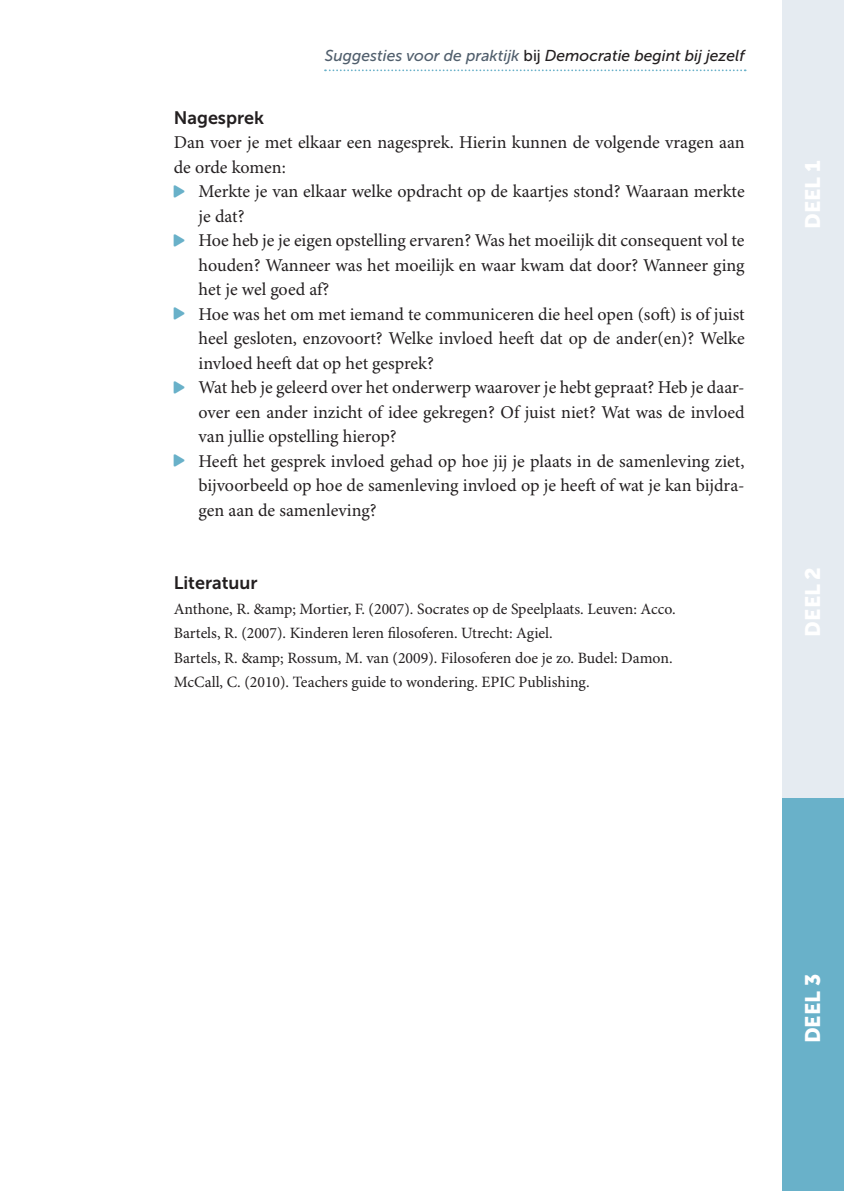
<style>
.page{position:relative;width:844px;height:1191px;background:#fff}
.page>*{position:absolute;margin:0;border:0;box-sizing:border-box;transform-origin:0 0}
.t1{font:21px "Museo Sans 900";color:#fff}
.t2{font:18.03px/24.5px "Minion Pro";color:#231f20}
.t3{font:18.03px "Museo Sans 700";color:#231f20}
.t4{font:15.75px/24.5px "Minion Pro";color:#231f20}
.t5{font:italic 15.75px "Museo Sans 500";color:#231f20}
.s1{color:#505e6c}
.s2{font-style:normal}
</style>
<div class="page">
<svg style="left:325px;top:69px;width:420px;height:2px"></svg>
<div style="left:782px;top:392px;width:61px;height:407px;background:#e5ebf1"></div>
<div style="left:782px;top:0;width:61px;height:392px;background:#e5ebf1"></div>
<div style="left:782px;top:799px;width:61px;height:392px;background:#69b1c9"></div>
<p class="t5" style="left:325px;top:47px;width:421px"><span class="s1">Suggesties voor de praktijk</span> <span class="s2">bij</span> Democratie begint bij jezelf</p>
<p class="t3" style="left:174px;top:107px;width:92px">Nagesprek</p>
<p class="t2" style="left:174px;top:131px;width:572px">Dan voer je met elkaar een nagesprek. Hierin kunnen de volgende vragen aan de orde komen:</p>
<p class="t2" style="left:198px;top:180px;width:547px">Merkte je van elkaar welke opdracht op de kaartjes stond? Waaraan merkte je dat?<br>Hoe heb je je eigen opstelling ervaren? Was het moeilijk dit consequent vol te houden? Wanneer was het moeilijk en waar kwam dat door? Wanneer ging het je wel goed af?<br>Hoe was het om met iemand te communiceren die heel open (soft) is of juist heel gesloten, enzovoort? Welke invloed heeft dat op de ander(en)? Welke invloed heeft dat op het gesprek?<br>Wat heb je geleerd over het onderwerp waarover je hebt gepraat? Heb je daar&shy;over een ander inzicht of idee gekregen? Of juist niet? Wat was de invloed van jullie opstelling hierop?<br>Heeft het gesprek invloed gehad op hoe jij je plaats in de samenleving ziet, bijvoorbeeld op hoe de samenleving invloed op je heeft of wat je kan bijdra&shy;gen aan de samenleving?</p>
<p class="t3" style="left:174px;top:573px;width:85px">Literatuur</p>
<p class="t4" style="left:174px;top:597px;width:503px">Anthone, R. &amp;amp; Mortier, F. (2007). Socrates op de Speelplaats. Leuven: Acco.<br>Bartels, R. (2007). Kinderen leren filosoferen. Utrecht: Agiel.<br>Bartels, R. &amp;amp; Rossum, M. van (2009). Filosoferen doe je zo. Budel: Damon.<br>McCall, C. (2010). Teachers guide to wondering. EPIC Publishing.</p>
<p class="t1" style="left:800px;top:229px;width:70px;rotate:-90deg">DEEL 1</p>
<p class="t1" style="left:800px;top:636px;width:71px;rotate:-90deg">DEEL 2</p>
<p class="t1" style="left:800px;top:1043px;width:71px;rotate:-90deg">DEEL 3</p>
</div>
